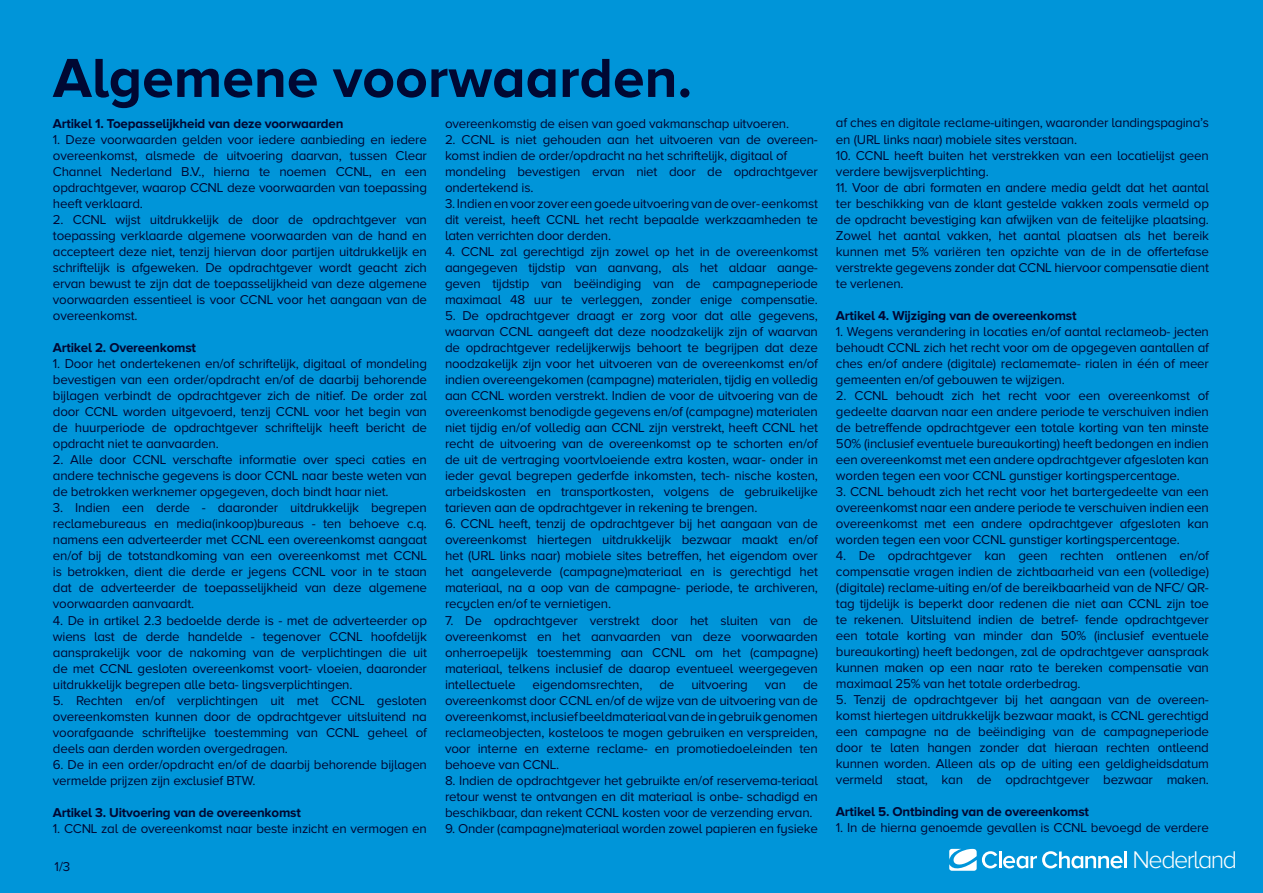
<style>
.page{position:relative;width:1263px;height:893px;background:#0095d9}
.page>*{position:absolute;margin:0;border:0;box-sizing:border-box;transform-origin:0 0}
.t1{font:700 57px "Proxima Nova A";color:#000833}
.t2{font:300 25.05px "Proxima Nova A";letter-spacing:-.06em;color:#fff}
.t3{font:13.35px/16px "Proxima Nova A";letter-spacing:-.015em;color:#000833;text-align:justify}
.t4{font:700 13.35px "Proxima Nova A";letter-spacing:-.015em;color:#000833}
</style>
<div class="page">
<hr style="left:999px;top:851px;width:3px;height:17px;background:#fff">
<svg style="left:1003px;top:851px;width:119px;height:17px"></svg>
<hr style="left:1124px;top:851px;width:3px;height:17px;background:#fff">
<svg style="left:949px;top:849px;width:48px;height:22px"></svg>
<p class="t1" style="left:53px;top:45px;width:641px">Algemene voorwaarden.</p>
<p class="t4" style="left:53px;top:116px;width:292px">Artikel 1. Toepasselijkheid van deze voorwaarden</p>
<p class="t3" style="left:53px;top:131px;width:376px">1. Deze voorwaarden gelden voor iedere aanbieding en iedere overeenkomst, alsmede de uitvoering daarvan, tussen Clear Channel Nederland B.V., hierna te noemen CCNL, en een opdrachtgever, waarop CCNL deze voorwaarden van toepassing heeft verklaard.</p>
<p class="t3" style="left:53px;top:211px;width:376px">2. CCNL wijst uitdrukkelijk de door de opdrachtgever van toepassing verklaarde algemene voorwaarden van de hand en accepteert deze niet, tenzij hiervan door partijen uitdrukkelijk en schriftelijk is afgeweken. De opdrachtgever wordt geacht zich ervan bewust te zijn dat de toepasselijkheid van deze algemene voorwaarden essentieel is voor CCNL voor het aangaan van de overeenkomst.</p>
<p class="t4" style="left:53px;top:340px;width:145px">Artikel 2. Overeenkomst</p>
<p class="t3" style="left:53px;top:355px;width:376px">1. Door het ondertekenen en/of schriftelijk, digitaal of mondeling bevestigen van een order/opdracht en/of de daarbij behorende bijlagen verbindt de opdrachtgever zich de nitief. De order zal door CCNL worden uitgevoerd, tenzij CCNL voor het begin van de huurperiode de opdrachtgever schriftelijk heeft bericht de opdracht niet te aanvaarden.</p>
<p class="t3" style="left:53px;top:452px;width:376px">2. Alle door CCNL verschafte informatie over speci caties en andere technische gegevens is door CCNL naar beste weten van de betrokken werknemer opgegeven, doch bindt haar niet.</p>
<p class="t3" style="left:53px;top:500px;width:376px">3. Indien een derde - daaronder uitdrukkelijk begrepen reclamebureaus en media(inkoop)bureaus - ten behoeve c.q. namens een adverteerder met CCNL een overeenkomst aangaat en/of bij de totstandkoming van een overeenkomst met CCNL is betrokken, dient die derde er jegens CCNL voor in te staan dat de adverteerder de toepasselijkheid van deze algemene voorwaarden aanvaardt.</p>
<p class="t3" style="left:53px;top:612px;width:376px">4. De in artikel 2.3 bedoelde derde is - met de adverteerder op wiens last de derde handelde - tegenover CCNL hoofdelijk aansprakelijk voor de nakoming van de verplichtingen die uit de met CCNL gesloten overeenkomst voort- vloeien, daaronder uitdrukkelijk begrepen alle beta- lingsverplichtingen.</p>
<p class="t3" style="left:53px;top:692px;width:376px">5. Rechten en/of verplichtingen uit met CCNL gesloten overeenkomsten kunnen door de opdrachtgever uitsluitend na voorafgaande schriftelijke toestemming van CCNL geheel of deels aan derden worden overgedragen.</p>
<p class="t3" style="left:53px;top:756px;width:376px">6. De in een order/opdracht en/of de daarbij behorende bijlagen vermelde prijzen zijn exclusief BTW.</p>
<p class="t4" style="left:53px;top:805px;width:249px">Artikel 3. Uitvoering van de overeenkomst</p>
<p class="t3" style="left:53px;top:820px;width:375px">1. CCNL zal de overeenkomst naar beste inzicht en vermogen en</p>
<p class="t3" style="left:55px;top:858px;width:17px">1/3</p>
<p class="t3" style="left:445px;top:115px;width:346px">overeenkomstig de eisen van goed vakmanschap uitvoeren.</p>
<p class="t3" style="left:445px;top:131px;width:374px">2. CCNL is niet gehouden aan het uitvoeren van de overeen&shy;komst indien de order/opdracht na het schriftelijk, digitaal of</p>
<p class="t3" style="left:445px;top:163px;width:374px">mondeling bevestigen ervan niet door de opdrachtgever ondertekend is.</p>
<p class="t3" style="left:445px;top:195px;width:375px">3. Indien en voor zover een goede uitvoering van de over- eenkomst dit vereist, heeft CCNL het recht bepaalde werkzaamheden te laten verrichten door derden.</p>
<p class="t3" style="left:445px;top:243px;width:374px">4. CCNL zal gerechtigd zijn zowel op het in de overeenkomst aangegeven tijdstip van aanvang, als het aldaar aange&shy;geven tijdstip van beëindiging van de campagneperiode maximaal 48 uur te verleggen, zonder enige compensatie.</p>
<p class="t3" style="left:445px;top:307px;width:374px">5. De opdrachtgever draagt er zorg voor dat alle gegevens, waarvan CCNL aangeeft dat deze noodzakelijk zijn of waarvan de opdrachtgever redelijkerwijs behoort te begrijpen dat deze noodzakelijk zijn voor het uitvoeren van de overeenkomst en/of indien overeengekomen (campagne) materialen, tijdig en volledig aan CCNL worden verstrekt. Indien de voor de uitvoering van de overeenkomst benodigde gegevens en/of (campagne) materialen niet tijdig en/of volledig aan CCNL zijn verstrekt, heeft CCNL het recht de uitvoering van de overeenkomst op te schorten en/of de uit de vertraging voortvloeiende extra kosten, waar- onder in ieder geval begrepen gederfde inkomsten, tech- nische kosten, arbeidskosten en transportkosten, volgens de gebruikelijke tarieven aan de opdrachtgever in rekening te brengen.</p>
<p class="t3" style="left:445px;top:516px;width:374px">6. CCNL heeft, tenzij de opdrachtgever bij het aangaan van de overeenkomst hiertegen uitdrukkelijk bezwaar maakt en/of het (URL links naar) mobiele sites betreffen, het eigendom over het aangeleverde (campagne)materiaal en is gerechtigd het materiaal, na a oop van de campagne- periode, te archiveren, recyclen en/of te vernietigen.</p>
<p class="t3" style="left:445px;top:612px;width:374px">7. De opdrachtgever verstrekt door het sluiten van de overeenkomst en het aanvaarden van deze voorwaarden onherroepelijk toestemming aan CCNL om het (campagne) materiaal, telkens inclusief de daarop eventueel weergegeven intellectuele</p>
<p class="t3" style="left:445px;top:676px;width:374px;text-indent:358px">de overeenkomst door CCNL en/of de wijze van de uitvoering van de overeenkomst, inclusief beeldmateriaal van de in gebruik genomen reclameobjecten, kosteloos te mogen gebruiken en verspreiden, voor interne en externe reclame- en promotiedoeleinden ten behoeve van CCNL.</p>
<p class="t3" style="left:445px;top:772px;width:374px">8. Indien de opdrachtgever het gebruikte en/of reservema-teriaal retour wenst te ontvangen en dit materiaal is onbe- schadigd en beschikbaar, dan rekent CCNL kosten voor de verzending ervan.</p>
<p class="t3" style="left:445px;top:820px;width:374px">9. Onder (campagne)materiaal worden zowel papieren en fysieke</p>
<p class="t3" style="left:532px;top:676px;width:111px">eigendomsrechten,</p>
<p class="t3" style="left:659px;top:676px;width:16px">de</p>
<p class="t3" style="left:691px;top:676px;width:58px">uitvoering</p>
<p class="t3" style="left:765px;top:676px;width:23px">van</p>
<p class="t3" style="left:836px;top:115px;width:374px">af ches en digitale reclame-uitingen, waaronder landingspagina’s en (URL links naar) mobiele sites verstaan.</p>
<p class="t3" style="left:836px;top:147px;width:374px">10. CCNL heeft buiten het verstrekken van een locatielijst geen verdere bewijsverplichting.</p>
<p class="t3" style="left:836px;top:179px;width:374px">11. Voor de abri formaten en andere media geldt dat het aantal ter beschikking van de klant gestelde vakken zoals vermeld op de opdracht bevestiging kan afwijken van de feitelijke plaatsing.<br>Zowel het aantal vakken, het aantal plaatsen als het bereik kunnen met 5% variëren ten opzichte van de in de offertefase verstrekte gegevens zonder dat CCNL hiervoor compensatie dient te verlenen.</p>
<p class="t4" style="left:836px;top:308px;width:242px">Artikel 4. Wijziging van de overeenkomst</p>
<p class="t3" style="left:836px;top:323px;width:374px">1. Wegens verandering in locaties en/of aantal reclameob- jecten behoudt CCNL zich het recht voor om de opgegeven aantallen af ches en/of andere (digitale) reclamemate- rialen in één of meer gemeenten en/of gebouwen te wijzigen.</p>
<p class="t3" style="left:836px;top:387px;width:374px">2. CCNL behoudt zich het recht voor een overeenkomst of gedeelte daarvan naar een andere periode te verschuiven indien de betreffende opdrachtgever een totale korting van ten minste 50% (inclusief eventuele bureaukorting) heeft bedongen en indien een overeenkomst met een andere opdrachtgever afgesloten kan worden tegen een voor CCNL gunstiger kortingspercentage.</p>
<p class="t3" style="left:836px;top:483px;width:374px">3. CCNL behoudt zich het recht voor het bartergedeelte van een overeenkomst naar een andere periode te verschuiven indien een overeenkomst met een andere opdrachtgever afgesloten kan worden tegen een voor CCNL gunstiger kortingspercentage.</p>
<p class="t3" style="left:836px;top:547px;width:374px">4. De opdrachtgever kan geen rechten ontlenen en/of compensatie vragen indien de zichtbaarheid van een (volledige) (digitale) reclame-uiting en/of de bereikbaarheid van de NFC/ QR&shy;tag tijdelijk is beperkt door redenen die niet aan CCNL zijn toe te rekenen. Uitsluitend indien de betref- fende opdrachtgever een totale korting van minder dan 50% (inclusief eventuele bureaukorting) heeft bedongen, zal de opdrachtgever aanspraak kunnen maken op een naar rato te bereken compensatie van maximaal 25% van het totale orderbedrag.</p>
<p class="t3" style="left:836px;top:692px;width:374px">5. Tenzij de opdrachtgever bij het aangaan van de overeen&shy;komst hiertegen uitdrukkelijk bezwaar maakt, is CCNL gerechtigd een campagne na de beëindiging van de campagneperiode door te laten hangen zonder dat hieraan rechten ontleend kunnen worden. Alleen als op de uiting een geldigheidsdatum vermeld staat, kan de opdrachtgever bezwaar maken.</p>
<p class="t4" style="left:836px;top:804px;width:255px">Artikel 5. Ontbinding van de overeenkomst</p>
<p class="t3" style="left:836px;top:820px;width:374px">1. In de hierna genoemde gevallen is CCNL bevoegd de verdere</p>
<p class="t2" style="left:1133px;top:846px;width:106px">Nederland</p>
</div>
